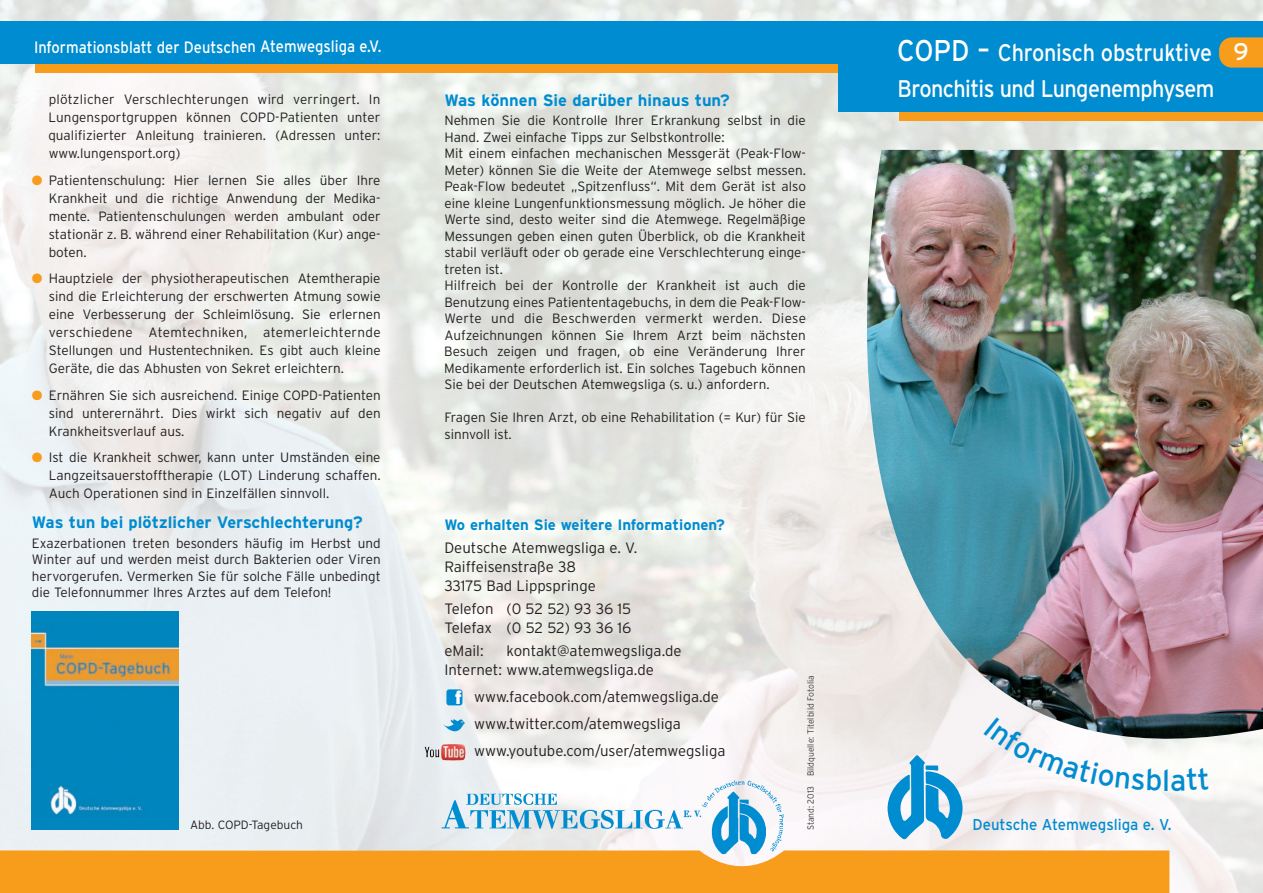
<style>
.page{position:relative;width:1263px;height:893px;background:#fff}
.page>*{position:absolute;margin:0;border:0;box-sizing:border-box;transform-origin:0 0}
.t1{font:30px "Interstate";color:#008cd0}
.t2{font:24px/36px "Interstate";letter-spacing:-.025em;color:#fff;scale:.9 1}
.t3{font:24px "Interstate";letter-spacing:-.025em;color:#fff}
.t4{font:900 18.6px "Interstate";color:#fff}
.t5{font:700 16.5px "Interstate";color:#008cd0}
.t6{font:16.5px "Interstate";color:#fff;scale:.89 1}
.t7{font:15.75px "Interstate";color:#008cd0;scale:.95 1}
.t8{font:300 15px/18.8px "Interstate";color:#231f20}
.t9{font:700 15px "Interstate";color:#008cd0}
.t10{font:300 13.5px/16.5px "Interstate";color:#231f20;text-align:justify}
.t11{font:300 12px "Interstate";color:#231f20}
.t12{font:300 9px "Interstate";color:#3e3e3f;scale:.95 1}
.s1{color:#f89c1c}
.s2{font-size:30px}
</style>
<div class="page">
<img style="left:0;top:0;width:1263px;height:893px">
<svg style="left:750px;top:150px;width:513px;height:685px;fill:#f1eeec"></svg>
<img style="left:866px;top:150px;width:397px;height:590px">
<div style="left:838px;top:21px;width:425px;height:91px;background:#008cd0"></div>
<div style="left:898px;top:112px;width:365px;height:8px;background:#f89c1c"></div>
<svg style="left:887px;top:755px;width:75px;height:85px"></svg>
<div style="left:0;top:850px;width:1169px;height:43px;background:#f89c1c"></div>
<svg style="left:443px;top:717px;width:24px;height:17px"></svg>
<svg style="left:445px;top:688px;width:19px;height:18px"></svg>
<img style="left:430px;top:780px;width:353px;height:74px">
<svg style="left:1219px;top:37px;width:44px;height:31px"></svg>
<img style="left:424px;top:744px;width:41px;height:17px">
<div style="left:0;top:21px;width:838px;height:43px;background:#008cd0"></div>
<div style="left:35px;top:64px;width:803px;height:8px;background:#f89c1c"></div>
<img style="left:32px;top:611px;width:147px;height:218px">
<svg style="left:983px;top:717px;width:178px;height:74px"></svg>
<svg style="left:1171px;top:767px;width:37px;height:24px"></svg>
<p class="t6" style="left:34px;top:37px;width:392px">Informationsblatt der Deutschen Atemwegsliga e.V.</p>
<p class="t10" style="left:48px;top:91px;width:334px;line-height:18px">plötzlicher Verschlechterungen wird verringert. In Lungensportgruppen können COPD-Patienten unter qualifizierter Anleitung trainieren. (Adressen unter: www.lungensport.org)</p>
<p class="t10" style="left:49px;top:171px;width:333px;line-height:18px;text-indent:-17px"><span class="s1">●</span> Patientenschulung: Hier lernen Sie alles über Ihre Krankheit und die richtige Anwendung der Medika&shy;mente. Patientenschulungen werden ambulant oder stationär z. B. während einer Rehabilitation (Kur) ange&shy;boten.</p>
<p class="t10" style="left:49px;top:270px;width:333px;line-height:18px;text-indent:-17px"><span class="s1">●</span> Hauptziele der physiotherapeutischen Atemtherapie sind die Erleichterung der erschwerten Atmung sowie eine Verbesserung der Schleimlösung. Sie erlernen verschiedene Atemtechniken, atemerleichternde Stellungen und Hustentechniken. Es gibt auch kleine Geräte, die das Abhusten von Sekret erleichtern.</p>
<p class="t10" style="left:49px;top:386px;width:333px;line-height:18px;text-indent:-17px"><span class="s1">●</span> Ernähren Sie sich ausreichend. Einige COPD-Patienten sind unterernährt. Dies wirkt sich negativ auf den Krankheitsverlauf aus.</p>
<p class="t10" style="left:49px;top:449px;width:333px;line-height:18px;text-indent:-17px"><span class="s1">●</span> Ist die Krankheit schwer, kann unter Umständen eine Langzeitsauerstofftherapie (LOT) Linderung schaffen.<br>Auch Operationen sind in Einzelfällen sinnvoll.</p>
<p class="t5" style="left:32px;top:513px;width:332px">Was tun bei plötzlicher Verschlechterung?</p>
<p class="t10" style="left:32px;top:535px;width:350px">Exazerbationen treten besonders häufig im Herbst und Winter auf und werden meist durch Bakterien oder Viren hervorgerufen. Vermerken Sie für solche Fälle unbedingt die Telefonnummer Ihres Arztes auf dem Telefon!</p>
<p class="t11" style="left:190px;top:818px;width:115px">Abb. COPD-Tagebuch</p>
<p class="t5" style="left:444px;top:90px;width:287px">Was können Sie darüber hinaus tun?</p>
<p class="t10" style="left:444px;top:112px;width:363px;text-align:left">Nehmen Sie die Kontrolle Ihrer Erkrankung selbst in die Hand. Zwei einfache Tipps zur Selbstkontrolle:<br>Mit einem einfachen mechanischen Messgerät (Peak-Flow-Meter) können Sie die Weite der Atemwege selbst messen.<br>Peak-Flow bedeutet „Spitzenfluss“. Mit dem Gerät ist also eine kleine Lungenfunktionsmessung möglich. Je höher die Werte sind, desto weiter sind die Atemwege. Regelmäßige Messungen geben einen guten Überblick, ob die Krankheit stabil verläuft oder ob gerade eine Verschlechterung einge&shy;treten ist.<br>Hilfreich bei der Kontrolle der Krankheit ist auch die Benutzung eines Patiententagebuchs, in dem die Peak-Flow-Werte und die Beschwerden vermerkt werden. Diese Aufzeichnungen können Sie Ihrem Arzt beim nächsten Besuch zeigen und fragen, ob eine Veränderung Ihrer Medikamente erforderlich ist. Ein solches Tagebuch können Sie bei der Deutschen Atemwegsliga (s. u.) anfordern.</p>
<p class="t10" style="left:444px;top:409px;width:363px">Fragen Sie Ihren Arzt, ob eine Rehabilitation (= Kur) für Sie sinnvoll ist.</p>
<p class="t9" style="left:444px;top:516px;width:282px">Wo erhalten Sie weitere Informationen?</p>
<p class="t8" style="left:444px;top:539px;width:194px">Deutsche Atemwegsliga e. V.<br>Raiffeisenstraße 38<br>33175 Bad Lippspringe</p>
<p class="t8" style="left:444px;top:599px;width:189px">Telefon (0 52 52) 93 36 15<br>Telefax (0 52 52) 93 36 16</p>
<p class="t8" style="left:444px;top:641px;width:41px">eMail:</p>
<p class="t8" style="left:444px;top:641px;width:239px;text-indent:62px">kontakt@atemwegsliga.de<br>Internet: www.atemwegsliga.de</p>
<p class="t8" style="left:474px;top:683px;width:253px;line-height:27px">www.facebook.com/atemwegsliga.de www.twitter.com/atemwegsliga www.youtube.com/user/atemwegsliga</p>
<h3 class="t4" style="left:455px;top:687px;width:9px">f</h3>
<p class="t12" style="left:805px;top:830px;width:164px;rotate:-90deg">Stand: 2013 Bildquelle: Titelbild Fotolia</p>
<h2 class="t2" style="left:897px;top:34px;width:354px"><span class="s2">COPD –</span> Chronisch obstruktive<br>Bronchitis und Lungenemphysem</h2>
<h2 class="t3" style="left:1233px;top:38px;width:17px">9</h2>
<h1 class="t1" style="left:1162px;top:763px;width:9px">l</h1>
<p class="t7" style="left:972px;top:816px;width:211px">Deutsche Atemwegsliga e. V.</p>
</div>
